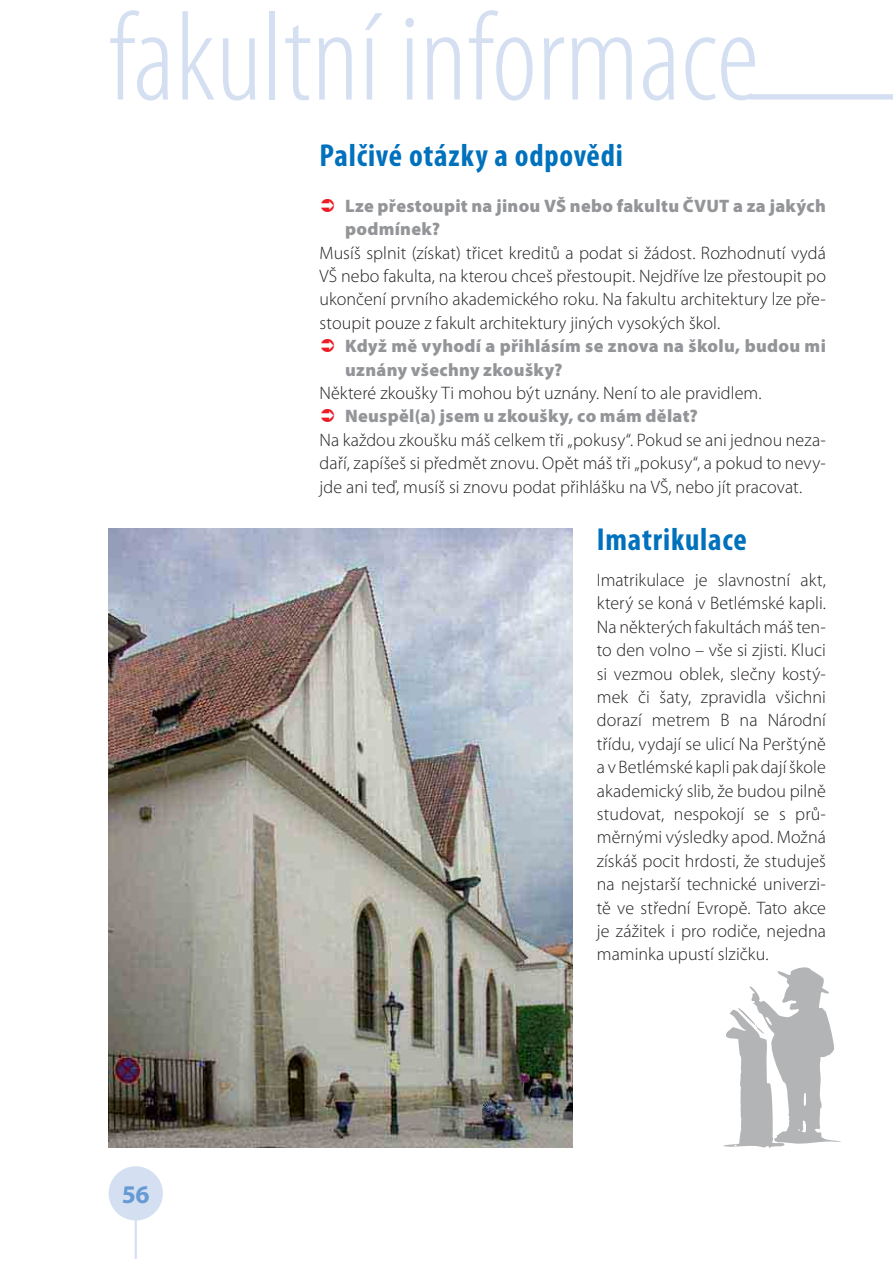
<style>
.page{position:relative;width:893px;height:1263px;background:#fff}
.page>*{position:absolute;margin:0;border:0;box-sizing:border-box;transform-origin:0 0}
.t1{font:300 condensed 127.5px "Myriad Pro";color:#d4dff2}
.t2{font:700 condensed 31.95px "Myriad Pro";letter-spacing:.025em;color:#0071bc}
.t3{font:700 25.5px "Myriad Pro";color:#669ad2}
.t4{font:300 18px/23.4px "Myriad Pro";color:#231f20;text-align:justify}
.t5{font:900 18px/23.4px "Myriad Pro";letter-spacing:.015em;color:#939598}
</style>
<div class="page">
<hr style="left:135px;top:1214px;width:2px;height:45px;background:#d4dff2">
<div style="left:109px;top:1166px;width:54px;height:55px;background:#d4dff2;border-radius:50%"></div>
<svg style="left:748px;top:94px;width:145px;height:6px"></svg>
<img style="left:109px;top:529px;width:464px;height:618px">
<svg style="left:723px;top:967px;width:118px;height:181px"></svg>
<h1 class="t1" style="left:109px;top:10px;width:651px">fakultní informace</h1>
<h3 class="t3" style="left:122px;top:1185px;width:30px">56</h3>
<h2 class="t2" style="left:320px;top:143px;width:305px">Palčivé otázky a odpovědi</h2>
<p class="t5" style="left:345px;top:196px;width:482px">Lze přestoupit na jinou VŠ nebo fakultu ČVUT a za jakých podmínek?</p>
<p class="t4" style="left:320px;top:243px;width:508px">Musíš splnit (získat) třicet kreditů a podat si žádost. Rozhodnutí vydá VŠ nebo fakulta, na kterou chceš přestoupit. Nejdříve lze přestoupit po ukončení prvního akademického roku. Na fakultu architektury lze pře&shy;stoupit pouze z fakult architektury jiných vysokých škol.</p>
<p class="t5" style="left:345px;top:336px;width:482px">Když mě vyhodí a přihlásím se znova na školu, budou mi uznány všechny zkoušky?</p>
<p class="t4" style="left:320px;top:383px;width:443px">Některé zkoušky Ti mohou být uznány. Není to ale pravidlem.</p>
<p class="t5" style="left:345px;top:406px;width:354px">Neuspěl(a) jsem u zkoušky, co mám dělat?</p>
<p class="t4" style="left:320px;top:430px;width:508px">Na každou zkoušku máš celkem tři „pokusy“. Pokud se ani jednou neza&shy;daří, zapíšeš si předmět znovu. Opět máš tři „pokusy“, a pokud to nevy&shy;jde ani teď, musíš si znovu podat přihlášku na VŠ, nebo jít pracovat.</p>
<h2 class="t2" style="left:597px;top:527px;width:151px">Imatrikulace</h2>
<p class="t4" style="left:597px;top:570px;width:231px">Imatrikulace je slavnostní akt, který se koná v Betlémské kapli.<br>Na některých fakultách máš ten&shy;to den volno – vše si zjisti. Kluci si vezmou oblek, slečny kostý&shy;mek či šaty, zpravidla všichni dorazí metrem B na Národní třídu, vydají se ulicí Na Perštýně a v Betlémské kapli pak dají škole akademický slib, že budou pilně studovat, nespokojí se s prů&shy;měrnými výsledky apod. Možná získáš pocit hrdosti, že studuješ na nejstarší technické univerzi&shy;tě ve střední Evropě. Tato akce je zážitek i pro rodiče, nejedna maminka upustí slzičku.</p>
</div>
